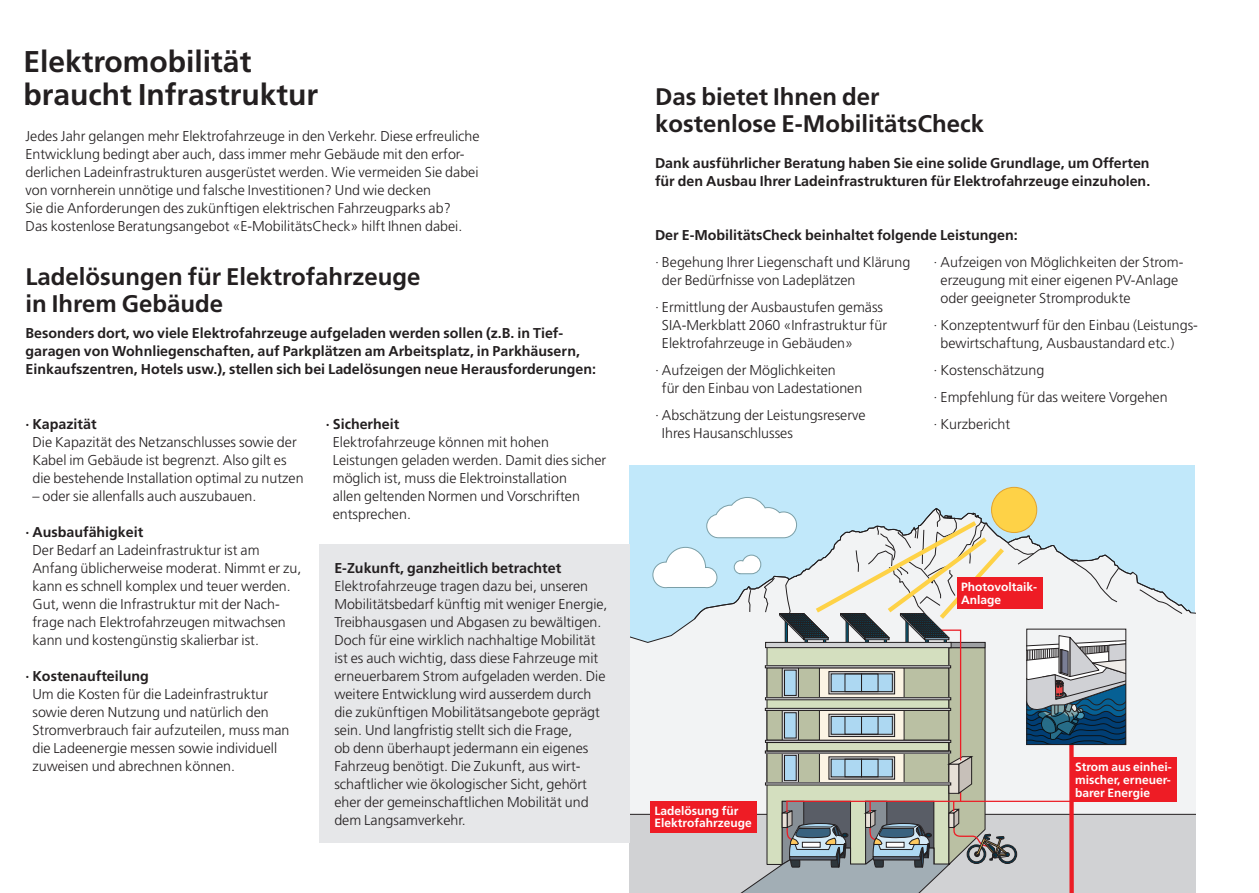
<style>
.page{position:relative;width:1259px;height:893px;background:#fff}
.page>*{position:absolute;margin:0;border:0;box-sizing:border-box;transform-origin:0 0}
.t1{font:700 30px/33px "Frutiger";color:#231f20}
.t2{font:700 24px/27px "Frutiger";color:#231f20}
.t3{font:300 14.25px/18px "Frutiger";color:#231f20}
.t4{font:700 14.25px/18px "Frutiger";color:#231f20}
.t5{font:700 12px/12.8px "Frutiger";color:#fff}
</style>
<div class="page">
<div style="left:629px;top:465px;width:566px;height:32px;background:#c1e8fa"></div>
<div style="left:991px;top:487px;width:45px;height:45px;background:#fed247;border-radius:50%"></div>
<svg style="left:629px;top:497px;width:566px;height:396px"></svg>
<div style="left:1026px;top:629px;width:100px;height:116px;border:1px solid #231f20"></div>
<div style="left:1070px;top:757px;width:107px;height:45px;background:#ee1c25"></div>
<div style="left:957px;top:577px;width:85px;height:32px;background:#ee1c25"></div>
<div style="left:650px;top:801px;width:106px;height:32px;background:#ee1c25"></div>
<div style="left:319px;top:545px;width:310px;height:298px;background:#e6e7e9"></div>
<h1 class="t1" style="left:23px;top:45px;width:296px">Elektromobilität braucht Infrastruktur</h1>
<p class="t3" style="left:26px;top:127px;width:456px">Jedes Jahr gelangen mehr Elektrofahrzeuge in den Verkehr. Diese erfreuliche Entwicklung bedingt aber auch, dass immer mehr Gebäude mit den erfor&shy;derlichen Ladeinfrastrukturen ausgerüstet werden. Wie vermeiden Sie dabei von vornherein unnötige und falsche Investitionen? Und wie decken<br>Sie die Anforderungen des zukünftigen elektrischen Fahrzeugparks ab?<br>Das kostenlose Beratungsangebot «E-MobilitätsCheck» hilft Ihnen dabei.</p>
<h2 class="t2" style="left:26px;top:263px;width:396px">Ladelösungen für Elektrofahrzeuge in Ihrem Gebäude</h2>
<p class="t4" style="left:26px;top:324px;width:572px">Besonders dort, wo viele Elektrofahrzeuge aufgeladen werden sollen (z.B. in Tief&shy;garagen von Wohnliegenschaften, auf Parkplätzen am Arbeitsplatz, in Parkhäusern,<br>Einkaufszentren, Hotels usw.), stellen sich bei Ladelösungen neue Herausforderungen:</p>
<p class="t4" style="left:26px;top:415px;width:73px">· Kapazität</p>
<p class="t3" style="left:32px;top:433px;width:273px">Die Kapazität des Netzanschlusses sowie der<br>Kabel im Gebäude ist begrenzt. Also gilt es die bestehende Installation optimal zu nutzen</p>
<p class="t3" style="left:32px;top:487px;width:225px">– oder sie allenfalls auch auszubauen.</p>
<p class="t4" style="left:26px;top:523px;width:119px">· Ausbaufähigkeit</p>
<p class="t3" style="left:32px;top:541px;width:270px">Der Bedarf an Ladeinfrastruktur ist am Anfang üblicherweise moderat. Nimmt er zu, kann es schnell komplex und teuer werden.<br>Gut, wenn die Infrastruktur mit der Nach&shy;frage nach Elektrofahrzeugen mitwachsen kann und kostengünstig skalierbar ist.</p>
<p class="t4" style="left:26px;top:667px;width:125px">· Kostenaufteilung</p>
<p class="t3" style="left:32px;top:685px;width:259px">Um die Kosten für die Ladeinfrastruktur sowie deren Nutzung und natürlich den Stromverbrauch fair aufzuteilen, muss man die Ladeenergie messen sowie individuell zuweisen und abrechnen können.</p>
<p class="t4" style="left:326px;top:415px;width:75px">· Sicherheit</p>
<p class="t3" style="left:333px;top:433px;width:275px">Elektrofahrzeuge können mit hohen Leistungen geladen werden. Damit dies sicher möglich ist, muss die Elektroinstallation<br>allen geltenden Normen und Vorschriften entsprechen.</p>
<p class="t4" style="left:334px;top:559px;width:228px">E-Zukunft, ganzheitlich betrachtet</p>
<p class="t3" style="left:334px;top:577px;width:275px">Elektrofahrzeuge tragen dazu bei, unseren Mobilitätsbedarf künftig mit weniger Energie, Treibhausgasen und Abgasen zu bewältigen.<br>Doch für eine wirklich nachhaltige Mobilität ist es auch wichtig, dass diese Fahrzeuge mit erneuerbarem Strom aufgeladen werden. Die weitere Entwicklung wird ausserdem durch die zukünftigen Mobilitätsangebote geprägt sein. Und langfristig stellt sich die Frage,<br>ob denn überhaupt jedermann ein eigenes Fahrzeug benötigt. Die Zukunft, aus wirt&shy;schaftlicher wie ökologischer Sicht, gehört eher der gemeinschaftlichen Mobilität und dem Langsamverkehr.</p>
<h2 class="t2" style="left:655px;top:83px;width:331px">Das bietet Ihnen der kostenlose E-MobilitätsCheck</h2>
<p class="t4" style="left:655px;top:154px;width:497px">Dank ausführlicher Beratung haben Sie eine solide Grundlage, um Offerten für den Ausbau Ihrer Ladeinfrastrukturen für Elektrofahrzeuge einzuholen.</p>
<p class="t4" style="left:655px;top:226px;width:364px">Der E-MobilitätsCheck beinhaltet folgende Leistungen:</p>
<p class="t3" style="left:662px;top:253px;width:250px;text-indent:-7px">· Begehung Ihrer Liegenschaft und Klärung der Bedürfnisse von Ladeplätzen</p>
<p class="t3" style="left:662px;top:298px;width:227px;text-indent:-7px">· Ermittlung der Ausbaustufen gemäss<br>SIA-Merkblatt 2060 «Infrastruktur für<br>Elektrofahrzeuge in Gebäuden»</p>
<p class="t3" style="left:662px;top:361px;width:202px;text-indent:-7px">· Aufzeigen der Möglichkeiten<br>für den Einbau von Ladestationen</p>
<p class="t3" style="left:662px;top:406px;width:205px;text-indent:-7px">· Abschätzung der Leistungsreserve<br>Ihres Hausanschlusses</p>
<p class="t3" style="left:940px;top:253px;width:244px;text-indent:-7px">· Aufzeigen von Möglichkeiten der Strom&shy;erzeugung mit einer eigenen PV-Anlage oder geeigneter Stromprodukte</p>
<p class="t3" style="left:940px;top:316px;width:259px;text-indent:-7px">· Konzeptentwurf für den Einbau (Leistungs&shy;bewirtschaftung, Ausbaustandard etc.)</p>
<p class="t3" style="left:933px;top:357px;width:235px;line-height:27px">· Kostenschätzung<br>· Empfehlung für das weitere Vorgehen · Kurzbericht</p>
<p class="t5" style="left:654px;top:804px;width:99px">Ladelösung für<br>Elektrofahrzeuge</p>
<p class="t5" style="left:961px;top:580px;width:78px">Photovoltaik-<br>Anlage</p>
<p class="t5" style="left:1075px;top:760px;width:98px;text-align:justify">Strom aus einhei&shy;mischer, erneuer&shy;barer Energie</p>
</div>
